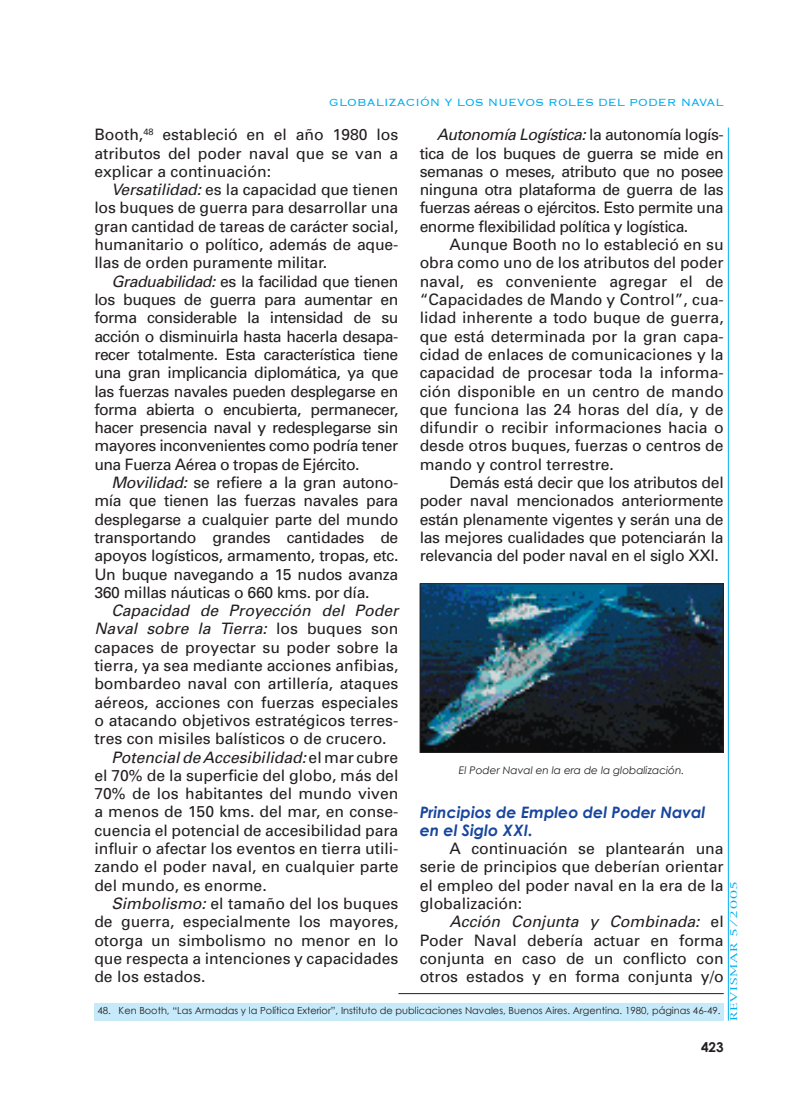
<style>
.page{position:relative;width:806px;height:1119px;background:#fff}
.page>*{position:absolute;margin:0;border:0;box-sizing:border-box;transform-origin:0 0}
.t1{font:15.75px/18.3px "Univers";color:#231f20;text-align:justify}
.t2{font:italic 15.75px "Univers";color:#231f20}
.t3{font:italic 700 15.75px/18.3px "Century Gothic";color:#18469d}
.t4{font:300 13.5px "Copperplate";color:#00aeef}
.t5{font:700 13.5px "Century Gothic";color:#231f20}
.t6{font:italic 10.5px "Century Gothic";color:#231f20}
.t7{font:9.75px "Century Gothic";color:#231f20}
.t8{font:9px "New York";letter-spacing:.05em;color:#00aeef;scale:1.5 1}
.s1{font-style:italic}
.s2{font-style:normal}
</style>
<div class="page">
<hr style="left:728px;top:128px;width:1px;height:892px;background:#00aeef">
<div style="left:94px;top:1003px;width:630px;height:17px;background:#c6eafa"></div>
<hr style="left:398px;top:993px;width:326px;height:1px;background:#231f20">
<img style="left:422px;top:585px;width:300px;height:166px">
<div style="left:420px;top:583px;width:304px;height:170px;border:1px solid #231f20"></div>
<p class="t4" style="left:329px;top:93px;width:396px">GLOBALIZACIÓN Y LOS NUEVOS ROLES DEL PODER NAVAL</p>
<p class="t1" style="left:94px;top:126px;width:306px">Booth,<sup>48</sup> estableció en el año 1980 los atributos del poder naval que se van a explicar a continuación:</p>
<p class="t1" style="left:94px;top:181px;width:306px;text-indent:17px"><span class="s1">Versatilidad:</span> es la capacidad que tienen los buques de guerra para desarrollar una gran cantidad de tareas de carácter social, humanitario o político, además de aque&shy;llas de orden puramente militar.</p>
<p class="t1" style="left:94px;top:272px;width:306px;text-indent:17px"><span class="s1">Graduabilidad:</span> es la facilidad que tienen los buques de guerra para aumentar en forma considerable la intensidad de su acción o disminuirla hasta hacerla desapa&shy;recer totalmente. Esta característica tiene una gran implicancia diplomática, ya que las fuerzas navales pueden desplegarse en forma abierta o encubierta, permanecer, hacer presencia naval y redesplegarse sin mayores inconvenientes como podría tener una Fuerza Aérea o tropas de Ejército.</p>
<p class="t1" style="left:94px;top:473px;width:306px;text-indent:17px"><span class="s1">Movilidad:</span> se refiere a la gran autono&shy;mía que tienen las fuerzas navales para desplegarse a cualquier parte del mundo transportando grandes cantidades de apoyos logísticos, armamento, tropas, etc.<br>Un buque navegando a 15 nudos avanza 360 millas náuticas o 660 kms. por día.</p>
<p class="t2" style="left:111px;top:601px;width:289px">Capacidad de Proyección del Poder</p>
<p class="t2" style="left:94px;top:620px;width:306px">Naval sobre la Tierra: <span class="s2">los buques son</span></p>
<p class="t1" style="left:94px;top:638px;width:306px">capaces de proyectar su poder sobre la</p>
<p class="t1" style="left:94px;top:656px;width:305px">tierra, ya sea mediante acciones anfibias,</p>
<p class="t1" style="left:94px;top:675px;width:306px">bombardeo naval con artillería, ataques</p>
<p class="t1" style="left:94px;top:693px;width:306px">aéreos, acciones con fuerzas especiales</p>
<p class="t1" style="left:94px;top:711px;width:306px">o atacando objetivos estratégicos terres-</p>
<p class="t1" style="left:94px;top:730px;width:294px">tres con misiles balísticos o de crucero.</p>
<p class="t2" style="left:111px;top:748px;width:289px">Potencial de Accesibilidad: <span class="s2">el mar cubre</span></p>
<p class="t1" style="left:94px;top:766px;width:306px">el 70% de la superficie del globo, más del</p>
<p class="t1" style="left:94px;top:785px;width:306px">70% de los habitantes del mundo viven</p>
<p class="t1" style="left:94px;top:803px;width:306px">a menos de 150 kms. del mar, en conse-</p>
<p class="t1" style="left:94px;top:821px;width:306px">cuencia el potencial de accesibilidad para</p>
<p class="t1" style="left:94px;top:839px;width:306px">influir o afectar los eventos en tierra utili-</p>
<p class="t1" style="left:94px;top:858px;width:306px">zando el poder naval, en cualquier parte</p>
<p class="t1" style="left:94px;top:876px;width:174px">del mundo, es enorme.</p>
<p class="t1" style="left:111px;top:894px;width:289px"><span class="s1">Simbolismo:</span> el tamaño del los buques</p>
<p class="t1" style="left:94px;top:913px;width:306px">de guerra, especialmente los mayores,</p>
<p class="t1" style="left:94px;top:931px;width:305px">otorga un simbolismo no menor en lo</p>
<p class="t1" style="left:94px;top:949px;width:305px">que respecta a intenciones y capacidades</p>
<p class="t1" style="left:94px;top:968px;width:113px">de los estados.</p>
<p class="t1" style="left:420px;top:126px;width:306px;text-indent:17px"><span class="s1">Autonomía Logística:</span> la autonomía logís&shy;tica de los buques de guerra se mide en semanas o meses, atributo que no posee ninguna otra plataforma de guerra de las fuerzas aéreas o ejércitos. Esto permite una enorme flexibilidad política y logística.</p>
<p class="t1" style="left:420px;top:236px;width:306px;text-indent:30px">Aunque Booth no lo estableció en su obra como uno de los atributos del poder naval, es conveniente agregar el de “Capacidades de Mando y Control”, cua&shy;lidad inherente a todo buque de guerra, que está determinada por la gran capa&shy;cidad de enlaces de comunicaciones y la capacidad de procesar toda la informa&shy;ción disponible en un centro de mando que funciona las 24 horas del día, y de difundir o recibir informaciones hacia o desde otros buques, fuerzas o centros de mando y control terrestre.</p>
<p class="t1" style="left:420px;top:473px;width:306px;text-indent:30px">Demás está decir que los atributos del poder naval mencionados anteriormente están plenamente vigentes y serán una de las mejores cualidades que potenciarán la relevancia del poder naval en el siglo XXI.</p>
<p class="t6" style="left:459px;top:764px;width:227px">El Poder Naval en la era de la globalización.</p>
<p class="t3" style="left:420px;top:802px;width:287px">Principios de Empleo del Poder Naval en el Siglo XXI.</p>
<p class="t1" style="left:420px;top:840px;width:306px;text-indent:30px">A continuación se plantearán una serie de principios que deberían orientar el empleo del poder naval en la era de la globalización:</p>
<p class="t1" style="left:420px;top:913px;width:306px;text-indent:30px"><span class="s1">Acción Conjunta y Combinada:</span> el Poder Naval debería actuar en forma conjunta en caso de un conflicto con otros estados y en forma conjunta y/o</p>
<p class="t7" style="left:97px;top:1004px;width:625px">48. Ken Booth, “Las Armadas y la Política Exterior”, Instituto de publicaciones Navales, Buenos Aires. Argentina. 1980, páginas 46-49.</p>
<p class="t8" style="left:728px;top:1020px;width:95px;rotate:-90deg">REVISMAR 5/2005</p>
<p class="t5" style="left:701px;top:1038px;width:24px">423</p>
</div>
